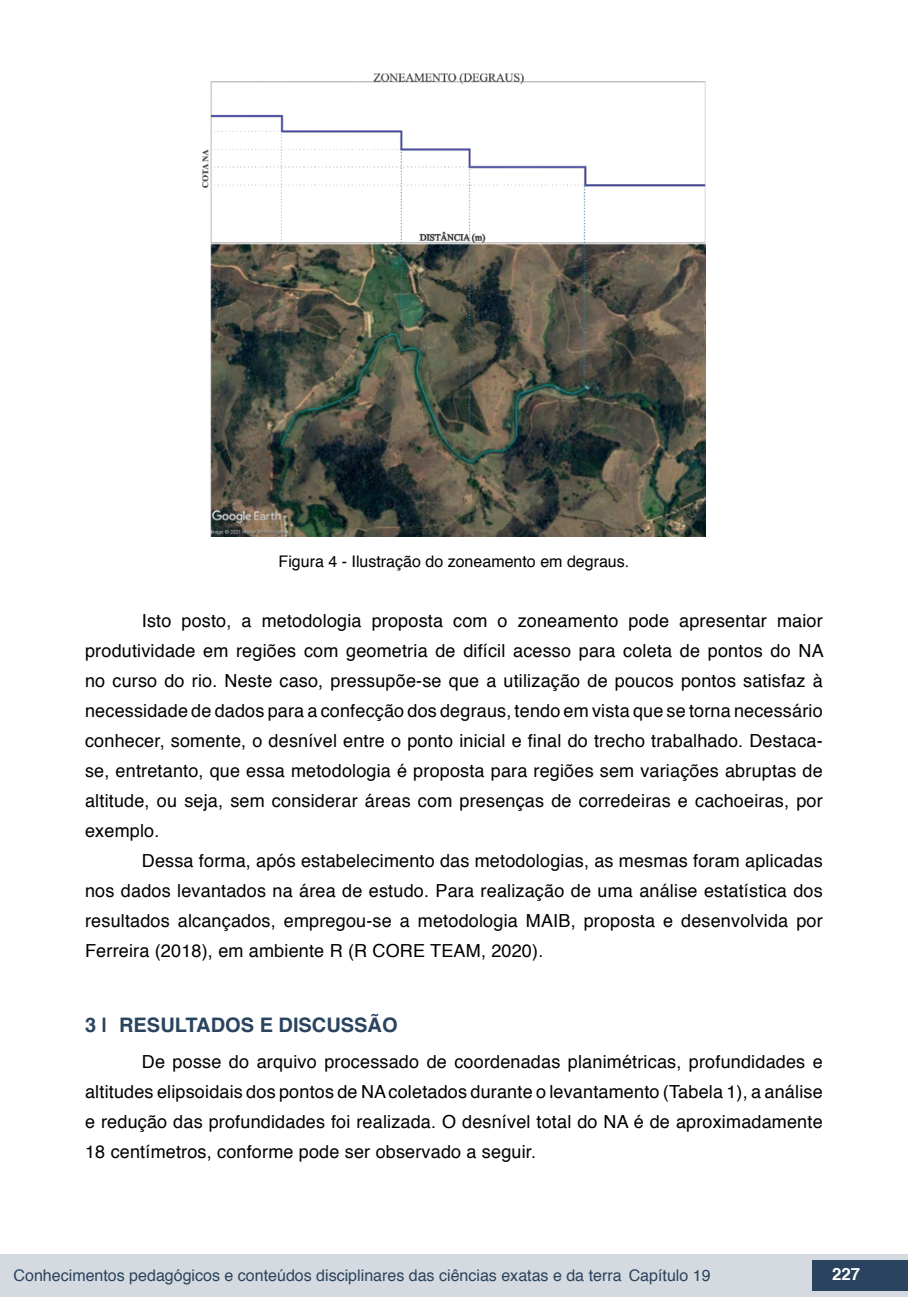
<style>
.page{position:relative;width:908px;height:1304px;background:#fff}
.page>*{position:absolute;margin:0;border:0;box-sizing:border-box;transform-origin:0 0}
.t1{font:700 20px "Helvetica";color:#2a435e}
.t2{font:18px/30px "Helvetica";letter-spacing:.01em;color:#000;text-align:justify}
.t3{font:700 16.8px "Helvetica";color:#fff}
.t4{font:16px "Helvetica";color:#2a435e}
.t5{font:16px "Helvetica";color:#000}
</style>
<div class="page">
<div style="left:0;top:1254px;width:906px;height:43px;background:#d4dadf"></div>
<div style="left:812px;top:1261px;width:95px;height:30px;background:#2a435e"></div>
<img style="left:202px;top:74px;width:503px;height:462px">
<p class="t5" style="left:278px;top:549px;width:352px">Figura 4 - Ilustração do zoneamento em degraus.</p>
<p class="t2" style="left:85px;top:606px;width:739px;text-indent:57px">Isto posto, a metodologia proposta com o zoneamento pode apresentar maior produtividade em regiões com geometria de difícil acesso para coleta de pontos do NA no curso do rio. Neste caso, pressupõe-se que a utilização de poucos pontos satisfaz à necessidade de dados para a confecção dos degraus, tendo em vista que se torna necessário conhecer, somente, o desnível entre o ponto inicial e final do trecho trabalhado. Destaca&shy;se, entretanto, que essa metodologia é proposta para regiões sem variações abruptas de altitude, ou seja, sem considerar áreas com presenças de corredeiras e cachoeiras, por exemplo.</p>
<p class="t2" style="left:85px;top:846px;width:738px;text-indent:57px">Dessa forma, após estabelecimento das metodologias, as mesmas foram aplicadas nos dados levantados na área de estudo. Para realização de uma análise estatística dos resultados alcançados, empregou-se a metodologia MAIB, proposta e desenvolvida por Ferreira (2018), em ambiente R (R CORE TEAM, 2020).</p>
<p class="t1" style="left:85px;top:1009px;width:314px">3 | RESULTADOS E DISCUSSÃO</p>
<p class="t2" style="left:85px;top:1047px;width:738px;text-indent:57px">De posse do arquivo processado de coordenadas planimétricas, profundidades e altitudes elipsoidais dos pontos de NA coletados durante o levantamento (Tabela 1), a análise e redução das profundidades foi realizada. O desnível total do NA é de aproximadamente 18 centímetros, conforme pode ser observado a seguir.</p>
<p class="t4" style="left:14px;top:1263px;width:698px">Conhecimentos pedagógicos e conteúdos disciplinares das ciências exatas e da terra Capítulo 19</p>
<p class="t3" style="left:831px;top:1261px;width:30px">227</p>
</div>
